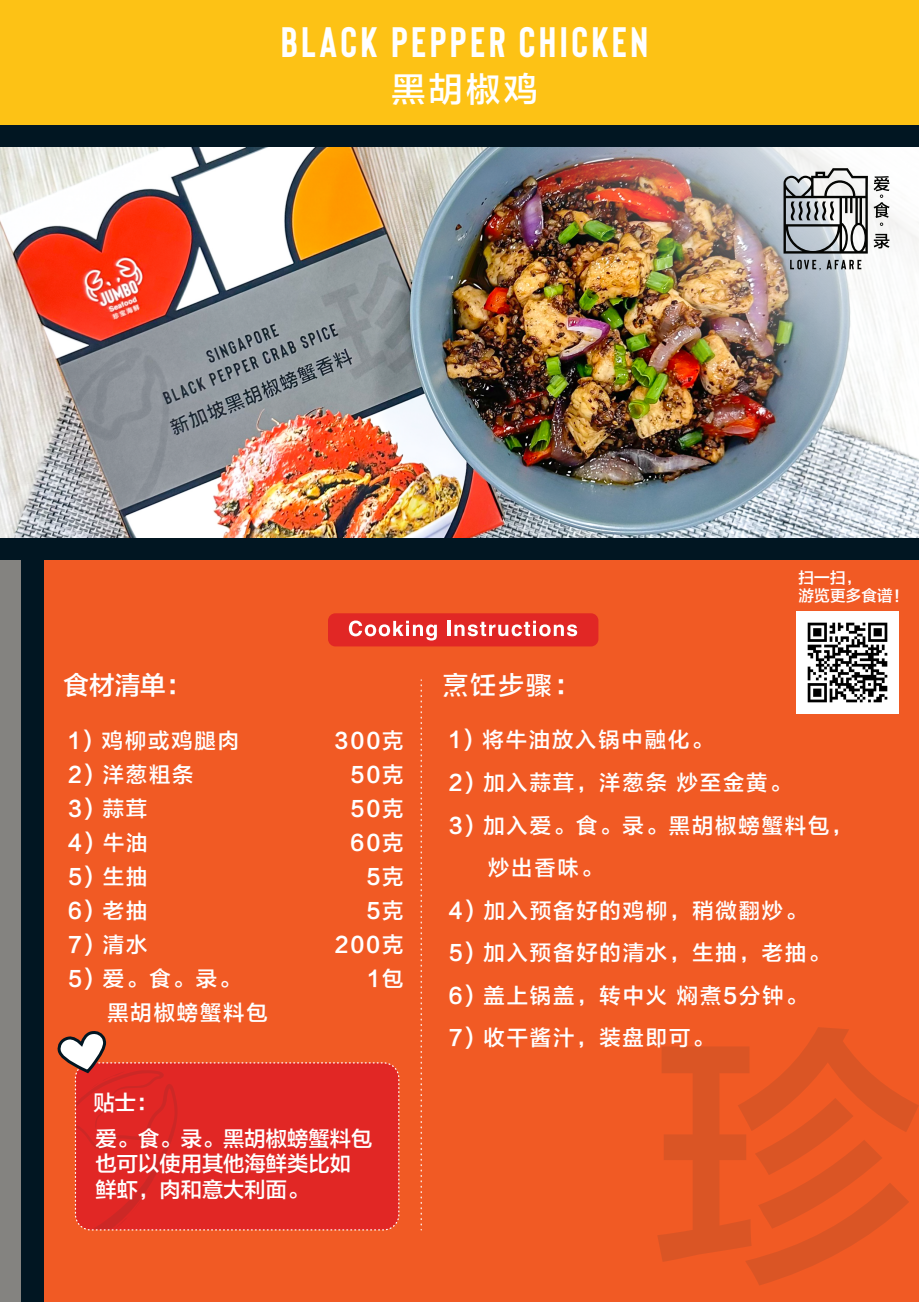
<style>
.page{position:relative;width:919px;height:1302px;background:#fff}
.page>*{position:absolute;margin:0;border:0;box-sizing:border-box;transform-origin:0 0}
.t1{font:700 42.6px "Bison";letter-spacing:.08em;color:#fff}
.t2{font:33.9px "FZLTZHK GBK1 0";color:#fff}
.t3{font:25.5px "FZLTZHK GBK1 0";letter-spacing:.045em;color:#fff}
.t4{font:21.3px/33.9px "FZLTZHK GBK1 0";letter-spacing:.09em;color:#fff}
.t5{font:21.3px/25.5px "FZLTZHK GBK1 0";color:#fff}
.t6{font:15.6px/18.6px "FZLTZHK GBK1 0";letter-spacing:.01em;color:#fff}
</style>
<div class="page">
<img style="left:0;top:146px;width:391px;height:392px">
<img style="left:391px;top:146px;width:527px;height:392px">
<div style="left:43px;top:557px;width:875px;height:744px;background:#f15a24"></div>
<div style="left:0;top:557px;width:21px;height:744px;background:#848380"></div>
<div style="left:21px;top:557px;width:22px;height:744px;background:#011622"></div>
<svg style="left:420px;top:679px;width:2px;height:551px"></svg>
<div style="left:75px;top:1062px;width:324px;height:167px;background:#e12725;border-radius:15px"></div>
<div style="left:75px;top:1062px;width:324px;height:168px;border:1px dashed #fff;border-radius:15px"></div>
<svg style="left:57px;top:1031px;width:121px;height:197px"></svg>
<svg style="left:657px;top:1027px;width:261px;height:258px"></svg>
<div style="left:0;top:538px;width:918px;height:21px;background:#011622"></div>
<div style="left:328px;top:613px;width:270px;height:33px;background:#e12725;border-radius:7px"></div>
<svg style="left:349px;top:620px;width:88px;height:20px"></svg>
<hr style="left:447px;top:620px;width:3px;height:16px;background:#fff">
<svg style="left:454px;top:620px;width:123px;height:16px"></svg>
<svg style="left:790px;top:260px;width:30px;height:10px"></svg>
<svg style="left:826px;top:260px;width:35px;height:9px"></svg>
<svg style="left:783px;top:168px;width:84px;height:85px"></svg>
<svg style="left:873px;top:234px;width:16px;height:14px"></svg>
<svg style="left:873px;top:176px;width:16px;height:50px"></svg>
<div style="left:0;top:125px;width:918px;height:21px;background:#011622"></div>
<div style="left:0;top:0;width:918px;height:125px;background:#fdc215"></div>
<img style="left:796px;top:611px;width:102px;height:102px">
<h1 class="t1" style="left:281px;top:15px;width:369px">BLACK PEPPER CHICKEN</h1>
<h2 class="t2" style="left:391px;top:71px;width:148px">黑胡椒鸡</h2>
<p class="t3" style="left:64px;top:671px;width:129px">食材清单：</p>
<p class="t3" style="left:443px;top:671px;width:138px">烹饪步骤：</p>
<p class="t6" style="left:798px;top:568px;width:112px">扫一扫，<br>游览更多食谱！</p>
<p class="t4" style="left:68px;top:723px;width:172px">1) 鸡柳或鸡腿肉</p>
<p class="t4" style="left:68px;top:757px;width:127px">2) 洋葱粗条</p>
<p class="t4" style="left:68px;top:791px;width:80px">3) 蒜茸</p>
<p class="t4" style="left:68px;top:825px;width:81px">4) 牛油</p>
<p class="t4" style="left:68px;top:859px;width:81px">5) 生抽</p>
<p class="t4" style="left:68px;top:893px;width:81px">6) 老抽</p>
<p class="t4" style="left:68px;top:927px;width:80px">7) 清水</p>
<p class="t4" style="left:107px;top:961px;width:162px;text-indent:-39px">5) 爱。食。录。<br>黑胡椒螃蟹料包</p>
<p class="t4" style="left:93px;top:1086px;width:65px">贴士：</p>
<p class="t4" style="left:334px;top:723px;width:70px;text-align:right">300克<br>50克<br>50克<br>60克<br>5克<br>5克<br>200克<br>1包</p>
<p class="t5" style="left:96px;top:1125px;width:278px">爱。食。录。黑胡椒螃蟹料包也可以使用其他海鲜类比如鲜虾，肉和意大利面。</p>
<p class="t4" style="left:449px;top:723px;width:265px">1) 将牛油放入锅中融化。</p>
<p class="t4" style="left:449px;top:766px;width:343px">2) 加入蒜茸，洋葱条 炒至金黄。</p>
<p class="t4" style="left:488px;top:804px;width:366px;line-height:42.6px;text-indent:-39px">3) 加入爱。食。录。黑胡椒螃蟹料包，炒出香味。</p>
<p class="t4" style="left:449px;top:893px;width:359px">4) 加入预备好的鸡柳，稍微翻炒。</p>
<p class="t4" style="left:449px;top:936px;width:382px">5) 加入预备好的清水，生抽，老抽。</p>
<p class="t4" style="left:449px;top:978px;width:359px">6) 盖上锅盖，转中火 焖煮5分钟。</p>
<p class="t4" style="left:449px;top:1021px;width:266px">7) 收干酱汁，装盘即可。</p>
</div>
